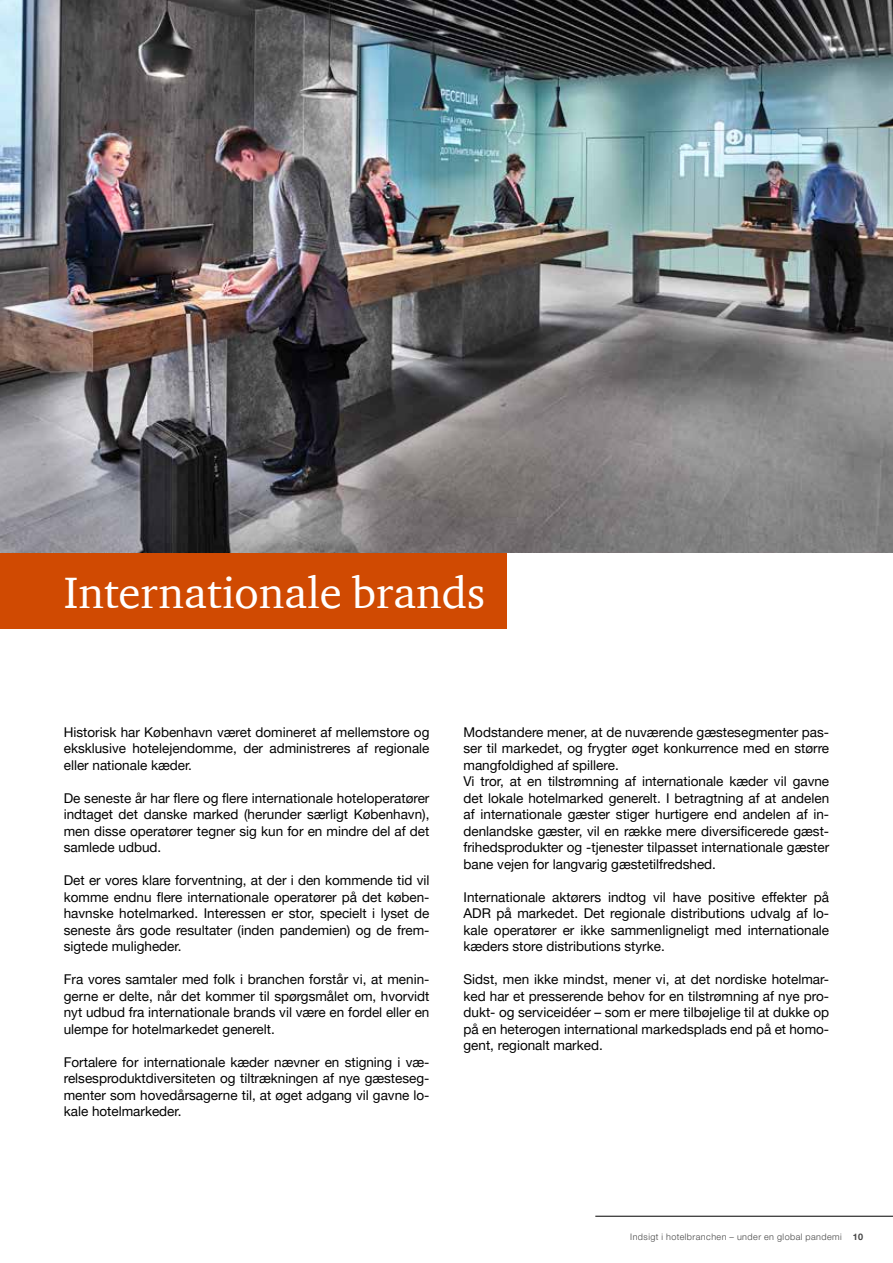
<style>
.page{position:relative;width:893px;height:1263px;background:#fff}
.page>*{position:absolute;margin:0;border:0;box-sizing:border-box;transform-origin:0 0}
.t1{font:45px "ITC Charter Com";color:#fff}
.t2{font:13.5px/16.5px "Helvetica Neue LT Pro";color:#000;text-align:justify}
.t3{font:300 9px "Helvetica Neue LT Pro";letter-spacing:.05em;color:#464646}
.s1{font-weight:700}
</style>
<div class="page">
<hr style="left:595px;top:1216px;width:298px;height:1px;background:#000">
<img style="left:0;top:0;width:893px;height:553px">
<div style="left:0;top:553px;width:506px;height:76px;background:#d04a02"></div>
<h1 class="t1" style="left:64px;top:564px;width:423px">Internationale brands</h1>
<p class="t2" style="left:64px;top:724px;width:367px">Historisk har København været domineret af mellemstore og eksklusive hotelejendomme, der administreres af regionale eller nationale kæder.</p>
<p class="t2" style="left:64px;top:789px;width:367px">De seneste år har flere og flere internationale hoteloperatører indtaget det danske marked (herunder særligt København), men disse operatører tegner sig kun for en mindre del af det samlede udbud.</p>
<p class="t2" style="left:64px;top:872px;width:367px">Det er vores klare forventning, at der i den kommende tid vil komme endnu flere internationale operatører på det køben&shy;havnske hotelmarked. Interessen er stor, specielt i lyset de seneste års gode resultater (inden pandemien) og de frem&shy;sigtede muligheder.</p>
<p class="t2" style="left:64px;top:971px;width:367px">Fra vores samtaler med folk i branchen forstår vi, at menin&shy;gerne er delte, når det kommer til spørgsmålet om, hvorvidt nyt udbud fra internationale brands vil være en fordel eller en ulempe for hotelmarkedet generelt.</p>
<p class="t2" style="left:64px;top:1053px;width:367px">Fortalere for internationale kæder nævner en stigning i væ&shy;relsesproduktdiversiteten og tiltrækningen af nye gæsteseg&shy;menter som hovedårsagerne til, at øget adgang vil gavne lo&shy;kale hotelmarkeder.</p>
<p class="t2" style="left:463px;top:723px;width:367px;text-align:left">Modstandere mener, at de nuværende gæstesegmenter pas&shy;ser til markedet, og frygter øget konkurrence med en større mangfoldighed af spillere.<br>Vi tror, at en tilstrømning af internationale kæder vil gavne det lokale hotelmarked generelt. I betragtning af at andelen af internationale gæster stiger hurtigere end andelen af in&shy;denlandske gæster, vil en række mere diversificerede gæst&shy;frihedsprodukter og -tjenester tilpasset internationale gæster bane vejen for langvarig gæstetilfredshed.</p>
<p class="t2" style="left:463px;top:888px;width:367px">Internationale aktørers indtog vil have positive effekter på ADR på markedet. Det regionale distributions udvalg af lo&shy;kale operatører er ikke sammenligneligt med internationale kæders store distributions styrke.</p>
<p class="t2" style="left:463px;top:971px;width:367px">Sidst, men ikke mindst, mener vi, at det nordiske hotelmar&shy;ked har et presserende behov for en tilstrømning af nye pro&shy;dukt- og serviceidéer – som er mere tilbøjelige til at dukke op på en heterogen international markedsplads end på et homo&shy;gent, regionalt marked.</p>
<p class="t3" style="left:630px;top:1231px;width:234px">Indsigt i hotelbranchen – under en global pandemi <span class="s1">10</span></p>
</div>
